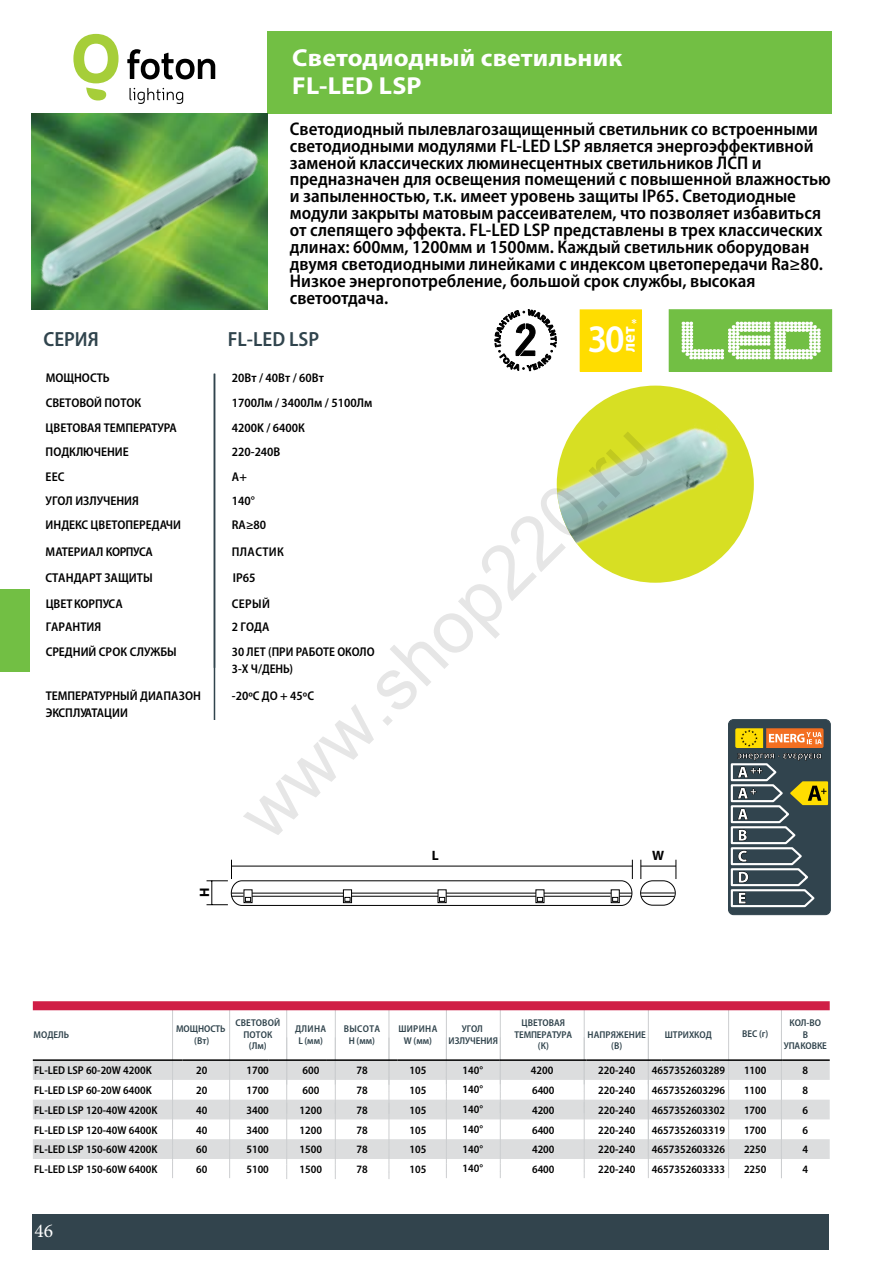
<style>
.page{position:relative;width:893px;height:1263px;background:#fff}
.page>*{position:absolute;margin:0;border:0;box-sizing:border-box;transform-origin:0 0}
.t1{font:73.8px "Arial";color:rgb(0 0 0/.1)}
.t2{font:600 semi-condensed 39.15px "Myriad Pro";color:#fff}
.t3{font:700 24.6px/28.2px "Myriad Pro";letter-spacing:.01em;color:#fff;scale:1.05 1}
.t4{font:600 semi-condensed 20.55px "Myriad Pro";color:#30444d}
.t5{font:19.5px "Minion Pro";color:#fff}
.t6{font:600 semi-condensed 18.3px/17px "Myriad Pro";color:#000}
.t7{font:700 semi-condensed 17.55px "Myriad Pro";color:#fff}
.t8{font:700 13.65px "Myriad Pro";color:#000}
.t9{font:600 semi-condensed 12.9px "Myriad Pro";color:#000}
.t10{font:600 semi-condensed 12.75px/17px "Myriad Pro";color:#000}
.t11{font:600 semi-condensed 12.75px "Myriad Pro";letter-spacing:-.035em;color:#000}
.t12{font:600 semi-condensed 12.75px "Myriad Pro";letter-spacing:.03em;color:#000}
.t13{font:600 semi-condensed 11.25px/19.8px "Myriad Pro";color:#000;text-align:justify}
.t14{font:600 semi-condensed 9.9px/11.9px "Myriad Pro";color:#31444d;text-align:center}
.t15{font:600 semi-condensed 9.9px/11.9px "Myriad Pro";letter-spacing:.035em;color:#31444d;text-align:center}
</style>
<div class="page">
<div style="left:0;top:589px;width:30px;height:82px;background:#72bf44"></div>
<div style="left:32px;top:1214px;width:797px;height:36px;background:#32444d"></div>
<div style="left:267px;top:31px;width:565px;height:82px;background:#72bf44"></div>
<svg style="left:73px;top:34px;width:46px;height:66px"></svg>
<svg style="left:130px;top:88px;width:53px;height:16px"></svg>
<svg style="left:127px;top:49px;width:88px;height:30px"></svg>
<img style="left:32px;top:113px;width:235px;height:197px">
<hr style="left:214px;top:374px;width:1px;height:346px;background:#30444d">
<hr style="left:172px;top:1008px;width:1px;height:89px;background:#ccced0">
<hr style="left:229px;top:1008px;width:1px;height:170px;background:#ccced0">
<hr style="left:728px;top:1008px;width:1px;height:89px;background:#ccced0">
<hr style="left:781px;top:1008px;width:1px;height:89px;background:#ccced0">
<hr style="left:286px;top:1008px;width:1px;height:40px;background:#ccced0">
<hr style="left:335px;top:1008px;width:1px;height:40px;background:#ccced0">
<hr style="left:446px;top:1008px;width:1px;height:40px;background:#ccced0">
<hr style="left:500px;top:1008px;width:1px;height:40px;background:#ccced0">
<hr style="left:389px;top:1008px;width:1px;height:40px;background:#ccced0">
<hr style="left:584px;top:1008px;width:1px;height:40px;background:#ccced0">
<hr style="left:648px;top:1008px;width:1px;height:40px;background:#ccced0">
<svg style="left:33px;top:1048px;width:797px;height:131px"></svg>
<hr style="left:648px;top:1102px;width:1px;height:40px;background:#ccced0">
<div style="left:33px;top:1001px;width:797px;height:9px;background:#d01e46"></div>
<hr style="left:33px;top:1059px;width:149px;height:2px;background:#000">
<hr style="left:182px;top:1059px;width:86px;height:2px;background:#000">
<hr style="left:268px;top:1059px;width:59px;height:2px;background:#000">
<hr style="left:327px;top:1059px;width:71px;height:2px;background:#000">
<hr style="left:398px;top:1059px;width:102px;height:2px;background:#000">
<hr style="left:500px;top:1059px;width:87px;height:2px;background:#000">
<hr style="left:587px;top:1059px;width:75px;height:2px;background:#000">
<hr style="left:662px;top:1059px;width:121px;height:2px;background:#000">
<hr style="left:783px;top:1059px;width:47px;height:2px;background:#000">
<div style="left:580px;top:310px;width:61px;height:61px;background:#fd0"></div>
<div style="left:580px;top:310px;width:62px;height:61px;border:1px solid #fd0"></div>
<svg style="left:494px;top:309px;width:63px;height:62px"></svg>
<div style="left:669px;top:310px;width:163px;height:61px;background:#72bf44"></div>
<svg style="left:681px;top:321px;width:140px;height:39px"></svg>
<div style="left:557px;top:386px;width:197px;height:197px;background:#d7df23;border-radius:50%"></div>
<img style="left:557px;top:402px;width:186px;height:150px">
<div style="left:640px;top:880px;width:36px;height:25px;border:1px solid #000;border-radius:12px"></div>
<hr style="left:641px;top:893px;width:34px;height:1px;background:#000">
<hr style="left:641px;top:896px;width:33px;height:1px;background:#000">
<svg style="left:207px;top:860px;width:426px;height:46px"></svg>
<hr style="left:641px;top:866px;width:35px;height:1px;background:#000">
<svg style="left:640px;top:860px;width:1px;height:19px"></svg>
<svg style="left:676px;top:860px;width:1px;height:19px"></svg>
<div style="left:728px;top:720px;width:102px;height:195px;background:#31444e;border-radius:5px"></div>
<div style="left:728px;top:719px;width:102px;height:196px;border:1px solid #31444e;border-radius:5px"></div>
<svg style="left:730px;top:728px;width:98px;height:180px"></svg>
<img style="left:31px;top:126px;width:237px;height:173px">
<h3 class="t3" style="left:292px;top:43px;width:316px">Светодиодный светильник<br>FL-LED LSP</h3>
<p class="t6" style="left:290px;top:120px;width:543px">Светодиодный пылевлагозащищенный светильник со встроенными светодиодными модулями FL-LED LSP является энергоэффективной заменой классических люминесцентных светильников ЛСП и предназначен для освещения помещений с повышенной влажностью и запыленностью, т.к. имеет уровень защиты IP65. Светодиодные модули закрыты матовым рассеивателем, что позволяет избавиться от слепящего эффекта. FL-LED LSP представлены в трех классических длинах: 600мм, 1200мм и 1500мм. Каждый светильник оборудован двумя светодиодными линейками с индексом цветопередачи Ra≥80.<br>Низкое энергопотребление, большой срок службы, высокая светоотдача.</p>
<p class="t4" style="left:43px;top:326px;width:57px">СЕРИЯ</p>
<p class="t4" style="left:228px;top:326px;width:93px">FL-LED LSP</p>
<h2 class="t2" style="left:588px;top:315px;width:39px">30</h2>
<p class="t7" style="left:618px;top:352px;width:35px;rotate:-90deg">лет<sub>*</sub></p>
<p class="t10" style="left:46px;top:369px;width:65px">МОЩНОСТЬ</p>
<p class="t10" style="left:232px;top:369px;width:94px">20Вт / 40Вт / 60Вт</p>
<p class="t10" style="left:232px;top:419px;width:75px">4200K / 6400К</p>
<p class="t10" style="left:46px;top:394px;width:97px">СВЕТОВОЙ ПОТОК</p>
<p class="t10" style="left:232px;top:394px;width:142px">1700Лм / 3400Лм / 5100Лм</p>
<p class="t10" style="left:46px;top:419px;width:133px">ЦВЕТОВАЯ ТЕМПЕРАТУРА</p>
<h1 class="t1" style="left:215px;top:789px;width:551px;rotate:-45deg">www.shop220.ru</h1>
<p class="t8" style="left:652px;top:846px;width:14px">W</p>
<p class="t10" style="left:46px;top:443px;width:85px">ПОДКЛЮЧЕНИЕ</p>
<p class="t10" style="left:232px;top:443px;width:50px">220-240В</p>
<p class="t10" style="left:46px;top:468px;width:20px">EEC</p>
<p class="t10" style="left:232px;top:468px;width:17px">A+</p>
<p class="t10" style="left:46px;top:492px;width:95px">УГОЛ ИЗЛУЧЕНИЯ</p>
<p class="t10" style="left:232px;top:492px;width:25px">140°</p>
<p class="t10" style="left:46px;top:516px;width:137px">ИНДЕКС ЦВЕТОПЕРЕДАЧИ</p>
<p class="t10" style="left:232px;top:516px;width:36px">RA≥80</p>
<p class="t11" style="left:46px;top:544px;width:109px">МАТЕРИАЛ КОРПУСА</p>
<p class="t12" style="left:232px;top:544px;width:54px">ПЛАСТИК</p>
<p class="t9" style="left:45px;top:569px;width:109px">СТАНДАРТ ЗАЩИТЫ</p>
<p class="t9" style="left:233px;top:569px;width:24px">IP65</p>
<p class="t10" style="left:46px;top:595px;width:79px">ЦВЕТ КОРПУСА</p>
<p class="t10" style="left:232px;top:595px;width:40px">СЕРЫЙ</p>
<p class="t10" style="left:46px;top:618px;width:57px">ГАРАНТИЯ</p>
<p class="t10" style="left:232px;top:618px;width:39px">2 ГОДА</p>
<p class="t10" style="left:46px;top:643px;width:133px">СРЕДНИЙ СРОК СЛУЖБЫ</p>
<p class="t10" style="left:232px;top:643px;width:144px">30 ЛЕТ (ПРИ РАБОТЕ ОКОЛО<br>3-Х Ч/ДЕНЬ)</p>
<p class="t10" style="left:46px;top:687px;width:157px">ТЕМПЕРАТУРНЫЙ ДИАПАЗОН<br>ЭКСПЛУАТАЦИИ</p>
<p class="t10" style="left:232px;top:687px;width:84px">-20ºС ДО + 45ºС</p>
<p class="t8" style="left:432px;top:846px;width:8px">L</p>
<p class="t8" style="left:196px;top:897px;width:11px;rotate:-90deg">H</p>
<p class="t14" style="left:236px;top:1016px;width:46px">СВЕТОВОЙ<br>ПОТОК (Лм)</p>
<p class="t14" style="left:34px;top:1028px;width:37px">МОДЕЛЬ</p>
<p class="t14" style="left:176px;top:1022px;width:51px">МОЩНОСТЬ (Bт)</p>
<p class="t14" style="left:784px;top:1016px;width:45px">КОЛ-ВО<br>В<br>УПАКОВКЕ</p>
<p class="t14" style="left:449px;top:1022px;width:51px">УГОЛ<br>ИЗЛУЧЕНИЯ</p>
<p class="t14" style="left:515px;top:1016px;width:59px">ЦВЕТОВАЯ<br>ТЕМПЕРАТУРА (К)</p>
<p class="t14" style="left:587px;top:1028px;width:60px">НАПРЯЖЕНИЕ (В)</p>
<p class="t14" style="left:665px;top:1028px;width:49px">ШТРИХКОД</p>
<p class="t15" style="left:344px;top:1022px;width:38px">ВЫСОТА<br>H (мм)</p>
<p class="t15" style="left:398px;top:1022px;width:41px">ШИРИНА<br>W (мм)</p>
<p class="t14" style="left:295px;top:1022px;width:33px">ДЛИНА<br>L (мм)</p>
<p class="t14" style="left:742px;top:1028px;width:28px">ВЕС (г)</p>
<p class="t13" style="left:463px;top:1060px;width:22px">140° 140° 140° 140° 140° 140°</p>
<p class="t13" style="left:34px;top:1060px;width:125px;text-align:left">FL-LED LSP 60-20W 4200K<br>FL-LED LSP 60-20W 6400K<br>FL-LED LSP 120-40W 4200K<br>FL-LED LSP 120-40W 6400K<br>FL-LED LSP 150-60W 4200K</p>
<p class="t13" style="left:196px;top:1060px;width:13px">20<br>20<br>40<br>40<br>60</p>
<p class="t13" style="left:598px;top:1060px;width:39px">220-240<br>220-240<br>220-240<br>220-240<br>220-240</p>
<p class="t13" style="left:802px;top:1060px;width:7px">8<br>8<br>6<br>6<br>4</p>
<p class="t13" style="left:531px;top:1060px;width:25px">4200<br>6400<br>4200<br>6400<br>4200<br>6400</p>
<p class="t13" style="left:652px;top:1060px;width:75px">4657352603289<br>4657352603296<br>4657352603302<br>4657352603319<br>4657352603326</p>
<p class="t13" style="left:744px;top:1060px;width:24px">1100<br>1100<br>1700<br>1700<br>2250</p>
<p class="t13" style="left:246px;top:1060px;width:24px">1700</p>
<p class="t13" style="left:246px;top:1100px;width:24px">3400<br>3400<br>5100<br>5100</p>
<p class="t13" style="left:302px;top:1060px;width:18px">600</p>
<p class="t13" style="left:300px;top:1100px;width:24px">1200<br>1200<br>1500<br>1500</p>
<p class="t13" style="left:356px;top:1060px;width:13px">78</p>
<p class="t13" style="left:356px;top:1100px;width:13px">78<br>78<br>78<br>78</p>
<p class="t13" style="left:410px;top:1060px;width:18px">105</p>
<p class="t13" style="left:410px;top:1100px;width:18px">105<br>105<br>105<br>105</p>
<p class="t13" style="left:246px;top:1080px;width:24px">1700</p>
<p class="t13" style="left:302px;top:1080px;width:18px">600</p>
<p class="t13" style="left:356px;top:1080px;width:13px">78</p>
<p class="t13" style="left:410px;top:1080px;width:18px">105</p>
<p class="t13" style="left:34px;top:1159px;width:125px">FL-LED LSP 150-60W 6400K</p>
<p class="t13" style="left:196px;top:1159px;width:13px">60</p>
<p class="t13" style="left:598px;top:1159px;width:39px">220-240</p>
<p class="t13" style="left:652px;top:1159px;width:75px">4657352603333</p>
<p class="t13" style="left:744px;top:1159px;width:24px">2250</p>
<p class="t13" style="left:802px;top:1159px;width:7px">4</p>
<p class="t5" style="left:34px;top:1218px;width:20px">46</p>
</div>
